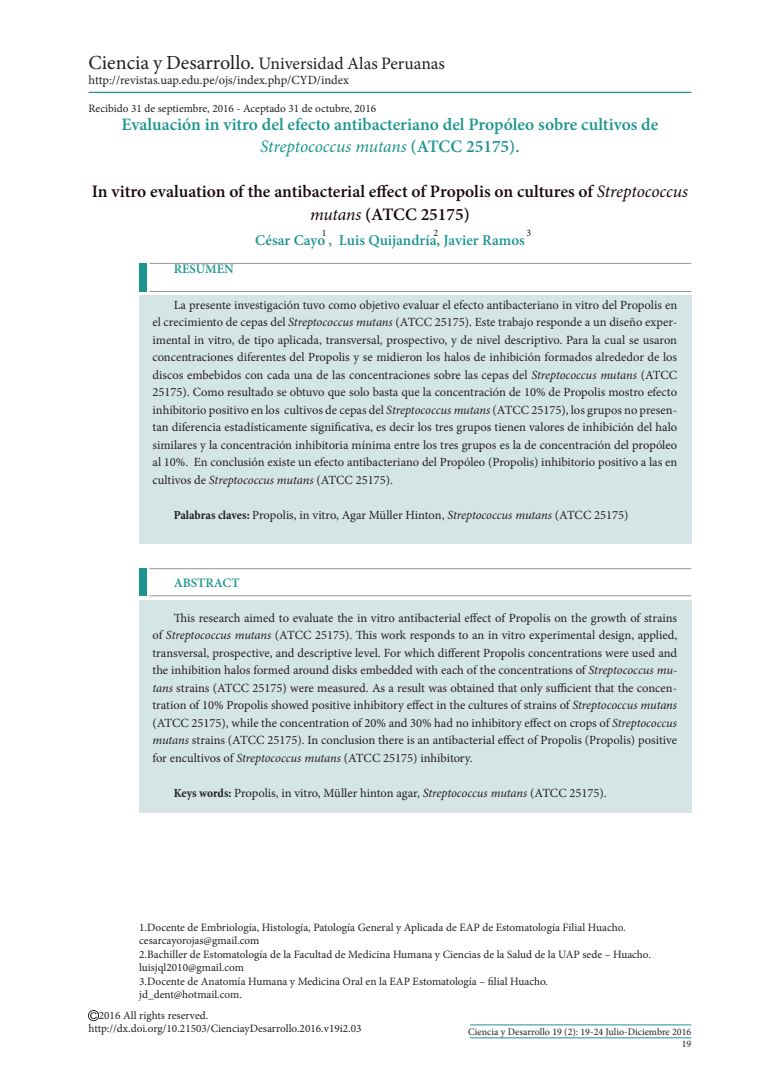
<style>
.page{position:relative;width:780px;height:1088px;background:#fff}
.page>*{position:absolute;margin:0;border:0;box-sizing:border-box;transform-origin:0 0}
.t1{font:600 17.5px/22.5px "Minion Pro";color:#1c9590;text-align:center}
.t2{font:600 17.5px/22.5px "Minion Pro";color:#19090b;text-align:center}
.t3{font:17.5px "Minion Pro";color:#231f20}
.t4{font:600 15px "Minion Pro";color:#1c9590}
.Texto_de_bloque{font:600 13px "Minion Pro";color:#1c9590}
.t5{font:12.5px/17.5px "Minion Pro";color:#231f20;text-align:justify}
.t6{font:11.25px "Minion Pro";color:#231f20}
.t7{font:10px "Minion Pro";color:#231f20}
.s1{font-size:20px}
.s2{font-weight:400;font-style:italic}
.s3{font-style:italic}
.s4{font-weight:700;font-stretch:condensed}
</style>
<div class="page">
<div style="left:139px;top:295px;width:552px;height:249px;background:#d5e5e5"></div>
<div style="left:139px;top:263px;width:7px;height:29px;background:#1c9590"></div>
<hr style="left:149px;top:263px;width:542px;height:1px;background:#939598">
<hr style="left:149px;top:291px;width:542px;height:1px;background:#939598">
<hr style="left:89px;top:92px;width:602px;height:1px;background:#1c9590">
<svg style="left:89px;top:1011px;width:10px;height:10px"></svg>
<div style="left:139px;top:599px;width:552px;height:213px;background:#d5e5e5"></div>
<div style="left:139px;top:568px;width:7px;height:28px;background:#1c9590"></div>
<hr style="left:149px;top:568px;width:542px;height:1px;background:#939598">
<hr style="left:149px;top:595px;width:542px;height:1px;background:#939598">
<hr style="left:470px;top:1024px;width:221px;height:1px;background:#1c9590">
<hr style="left:470px;top:1037px;width:221px;height:1px;background:#1c9590">
<p class="t3" style="left:89px;top:51px;width:358px"><span class="s1">Ciencia y Desarrollo.</span> Universidad Alas Peruanas</p>
<p class="t5" style="left:89px;top:71px;width:262px">http://revistas.uap.edu.pe/ojs/index.php/CYD/index</p>
<p class="t6" style="left:89px;top:101px;width:289px">Recibido 31 de septiembre, 2016 - Aceptado 31 de octubre, 2016</p>
<p class="t1" style="left:122px;top:113px;width:538px">Evaluación in vitro del efecto antibacteriano del Propóleo sobre cultivos de<br><span class="s2">Streptococcus mutans</span> (ATCC 25175).</p>
<p class="t2" style="left:92px;top:181px;width:597px">In vitro evaluation of the antibacterial effect of Propolis on cultures of <span class="s2">Streptococcus mutans</span> (ATCC 25175)</p>
<p class="t4" style="left:255px;top:230px;width:271px">César Cayo , Luis Quijandría, Javier Ramos</p>
<p class="Texto_de_bloque" style="left:174px;top:260px;width:62px">RESUMEN</p>
<p class="t5" style="left:152px;top:296px;width:526px;text-indent:21px">La presente investigación tuvo como objetivo evaluar el efecto antibacteriano in vitro del Propolis en el crecimiento de cepas del <span class="s3">Streptococcus mutans</span> (ATCC 25175). Este trabajo responde a un diseño exper&shy;imental in vitro, de tipo aplicada, transversal, prospectivo, y de nivel descriptivo. Para la cual se usaron concentraciones diferentes del Propolis y se midieron los halos de inhibición formados alrededor de los discos embebidos con cada una de las concentraciones sobre las cepas del <span class="s3">Streptococcus mutans</span> (ATCC 25175). Como resultado se obtuvo que solo basta que la concentración de 10% de Propolis mostro efecto inhibitorio positivo en los cultivos de cepas del <span class="s3">Streptococcus mutans</span> (ATCC 25175), los grupos no presen&shy;tan diferencia estadísticamente significativa, es decir los tres grupos tienen valores de inhibición del halo similares y la concentración inhibitoria mínima entre los tres grupos es la de concentración del propóleo al 10%. En conclusión existe un efecto antibacteriano del Propóleo (Propolis) inhibitorio positivo a las en cultivos de <span class="s3">Streptococcus mutans</span> (ATCC 25175).</p>
<p class="t5" style="left:174px;top:506px;width:456px"><span class="s4">Palabras claves:</span> Propolis, in vitro, Agar Müller Hinton, <span class="s3">Streptococcus mutans</span> (ATCC 25175)</p>
<p class="t7" style="left:433px;top:226px;width:6px">2</p>
<p class="t7" style="left:322px;top:227px;width:6px">1</p>
<p class="t7" style="left:526px;top:227px;width:6px">3</p>
<p class="Texto_de_bloque" style="left:174px;top:573px;width:67px">ABSTRACT</p>
<p class="t5" style="left:152px;top:609px;width:526px;text-indent:21px">This research aimed to evaluate the in vitro antibacterial effect of Propolis on the growth of strains of <span class="s3">Streptococcus mutans</span> (ATCC 25175). This work responds to an in vitro experimental design, applied, transversal, prospective, and descriptive level. For which different Propolis concentrations were used and the inhibition halos formed around disks embedded with each of the concentrations of <span class="s3">Streptococcus mu&shy;tans</span> strains (ATCC 25175) were measured. As a result was obtained that only sufficient that the concen&shy;tration of 10% Propolis showed positive inhibitory effect in the cultures of strains of <span class="s3">Streptococcus mutans </span>(ATCC 25175), while the concentration of 20% and 30% had no inhibitory effect on crops of <span class="s3">Streptococcus mutans</span> strains (ATCC 25175). In conclusion there is an antibacterial effect of Propolis (Propolis) positive for encultivos of <span class="s3">Streptococcus mutans</span> (ATCC 25175) inhibitory.</p>
<p class="t5" style="left:174px;top:784px;width:434px"><span class="s4">Keys words:</span> Propolis, in vitro, Müller hinton agar, <span class="s3">Streptococcus mutans</span> (ATCC 25175).</p>
<p class="t6" style="left:139px;top:919px;width:488px">1.Docente de Embriología, Histología, Patología General y Aplicada de EAP de Estomatología Filial Huacho.</p>
<p class="t6" style="left:139px;top:933px;width:122px">cesarcayorojas@gmail.com</p>
<p class="t6" style="left:139px;top:946px;width:513px">2.Bachiller de Estomatología de la Facultad de Medicina Humana y Ciencias de la Salud de la UAP sede – Huacho.</p>
<p class="t6" style="left:139px;top:960px;width:106px">luisjql2010@gmail.com</p>
<p class="t6" style="left:139px;top:973px;width:410px">3.Docente de Anatomía Humana y Medicina Oral en la EAP Estomatología – filial Huacho.</p>
<p class="t6" style="left:139px;top:987px;width:104px">jd_dent@hotmail.com.</p>
<p class="t6" style="left:99px;top:1008px;width:111px">2016 All rights reserved.</p>
<p class="t6" style="left:89px;top:1021px;width:274px">http://dx.doi.org/10.21503/CienciayDesarrollo.2016.v19i2.03</p>
<p class="t7" style="left:468px;top:1025px;width:224px">Ciencia y Desarrollo 19 (2): 19-24 Julio-Diciembre 2016</p>
<p class="t7" style="left:681px;top:1037px;width:11px">19</p>
</div>
